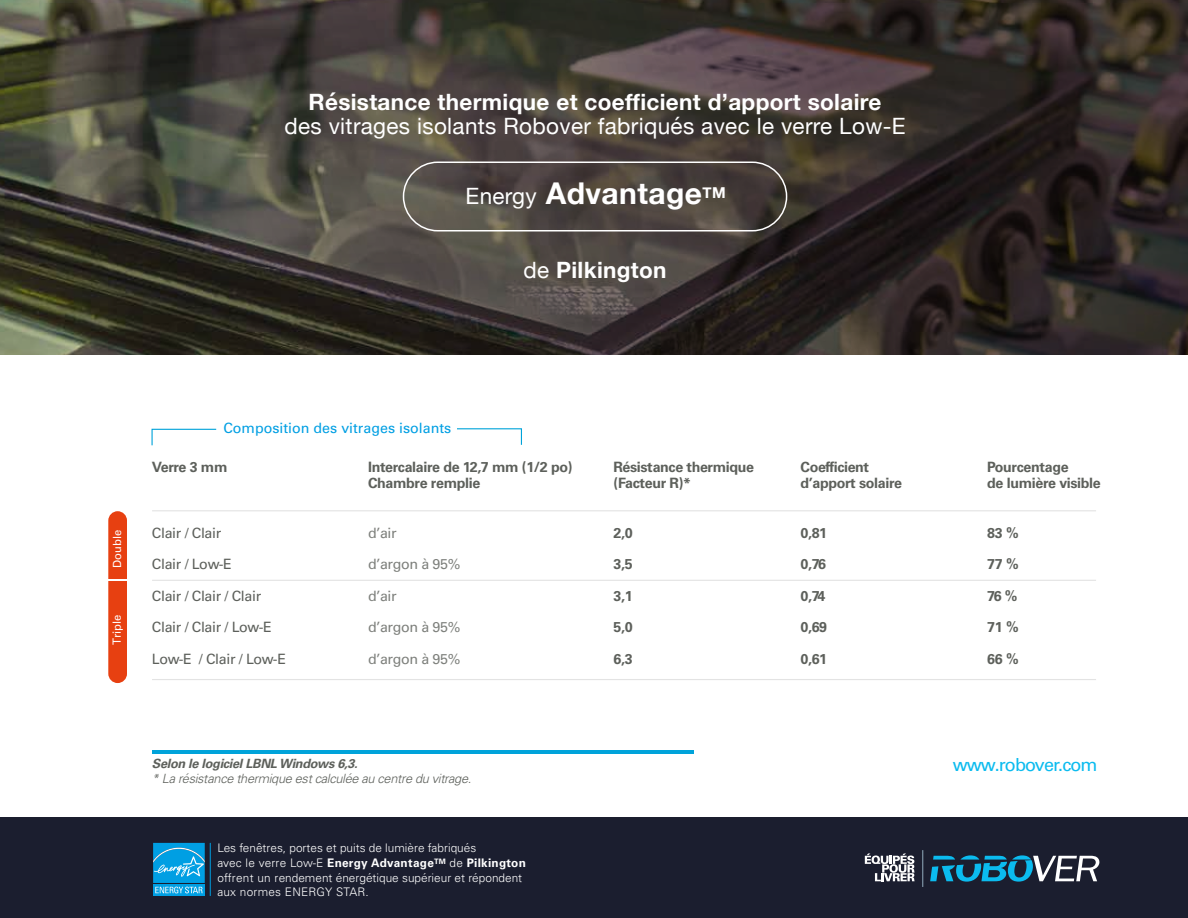
<style>
.page{position:relative;width:1188px;height:918px;background:#fff}
.page>*{position:absolute;margin:0;border:0;box-sizing:border-box;transform-origin:0 0}
.t1{font:700 30px "Helvetica Neue";letter-spacing:.015em;color:#fff}
.t2{font:700 22.5px "Helvetica Neue";letter-spacing:.015em;color:#fff}
.t3{font:22.5px "Helvetica Neue";letter-spacing:.015em;color:#fff}
.t4{font:500 18px "Univers CE";letter-spacing:-.05em;color:#0bbbef}
.t5{font:700 14.25px "Univers CE";letter-spacing:-.025em;color:#5d605b}
.t6{font:500 14.25px "Univers CE";letter-spacing:-.025em;color:#5d605b}
.t7{font:500 14.25px "Univers CE";letter-spacing:-.025em;color:rgb(93 96 91/.8)}
.t8{font:500 14.25px "Univers CE";color:#009fe3}
.t9{font:italic 300 12.75px "Univers CE";letter-spacing:-.025em;color:#5d605b}
.t10{font:italic 700 12.75px "Univers CE";letter-spacing:-.025em;color:#5d605b}
.t11{font:300 11.85px/14.9px "Univers CE";color:#fff}
.t12{font:500 11.25px "Univers CE";color:#fff}
.s1{font-weight:400;font-size:22.5px}
.s2{font-weight:400}
.s3{font-weight:700}
</style>
<div class="page">
<svg style="left:0;top:0;width:1188px;height:354px;background:#3d3832"></svg>
<div style="left:0;top:818px;width:1188px;height:100px;background:#1b1e2f"></div>
<div style="left:403px;top:162px;width:384px;height:70px;border:2px solid #fff;border-radius:34px"></div>
<hr style="left:153px;top:750px;width:541px;height:3px;background:#00a3da">
<svg style="left:153px;top:893px;width:52px;height:3px"></svg>
<svg style="left:153px;top:843px;width:52px;height:50px;background:#25a8e0"></svg>
<hr style="left:210px;top:843px;width:1px;height:53px;background:#009fe3">
<div style="left:108px;top:511px;width:19px;height:172px;background:#e74011;border-radius:9px"></div>
<hr style="left:152px;top:580px;width:944px;height:1px;background:#e3e3e3">
<hr style="left:152px;top:510px;width:944px;height:1px;background:#e3e3e3">
<hr style="left:152px;top:679px;width:944px;height:1px;background:#e3e3e3">
<hr style="left:97px;top:579px;width:43px;height:2px;background:#fff">
<svg style="left:457px;top:428px;width:65px;height:17px"></svg>
<svg style="left:151px;top:428px;width:66px;height:18px"></svg>
<svg style="left:930px;top:855px;width:170px;height:27px"></svg>
<svg style="left:865px;top:853px;width:50px;height:28px"></svg>
<hr style="left:923px;top:850px;width:1px;height:37px;background:#92acbe">
<h2 class="t2" style="left:309px;top:85px;width:574px">Résistance thermique et coefficient d’apport solaire</h2>
<h2 class="t3" style="left:284px;top:110px;width:623px">des vitrages isolants Robover fabriqués avec le verre Low-E</h2>
<h1 class="t1" style="left:466px;top:170px;width:262px"><span class="s1">Energy</span> Advantage<sup>TM</sup></h1>
<h2 class="t2" style="left:523px;top:253px;width:145px"><span class="s2">de</span> Pilkington</h2>
<p class="t12" style="left:111px;top:568px;width:40px;rotate:-90deg">Double</p>
<p class="t12" style="left:110px;top:645px;width:32px;rotate:-90deg">Triple</p>
<p class="t8" style="left:223px;top:420px;width:230px">Composition des vitrages isolants</p>
<p class="t5" style="left:152px;top:458px;width:77px">Verre 3 mm</p>
<p class="t5" style="left:368px;top:458px;width:206px">Intercalaire de 12,7 mm (1/2 po)</p>
<p class="t5" style="left:614px;top:458px;width:142px">Résistance thermique</p>
<p class="t5" style="left:801px;top:458px;width:70px">Coefficient</p>
<p class="t5" style="left:987px;top:458px;width:83px">Pourcentage</p>
<p class="t5" style="left:368px;top:474px;width:114px">Chambre remplie</p>
<p class="t5" style="left:614px;top:474px;width:79px">(Facteur R)*</p>
<p class="t5" style="left:801px;top:474px;width:103px">d’apport solaire</p>
<p class="t5" style="left:987px;top:474px;width:115px">de lumière visible</p>
<p class="t6" style="left:152px;top:524px;width:71px">Clair / Clair</p>
<p class="t7" style="left:368px;top:524px;width:30px">d’air</p>
<p class="t5" style="left:614px;top:524px;width:21px">2,0</p>
<p class="t5" style="left:801px;top:524px;width:28px">0,81</p>
<p class="t5" style="left:987px;top:524px;width:33px">83 %</p>
<p class="t6" style="left:152px;top:556px;width:81px">Clair / Low-E</p>
<p class="t7" style="left:368px;top:556px;width:94px">d’argon à 95%</p>
<p class="t5" style="left:614px;top:556px;width:21px">3,5</p>
<p class="t5" style="left:801px;top:556px;width:27px">0,76</p>
<p class="t5" style="left:987px;top:556px;width:33px">77 %</p>
<p class="t6" style="left:152px;top:587px;width:111px">Clair / Clair / Clair</p>
<p class="t7" style="left:368px;top:587px;width:30px">d’air</p>
<p class="t5" style="left:614px;top:587px;width:21px">3,1</p>
<p class="t5" style="left:801px;top:587px;width:26px">0,74</p>
<p class="t5" style="left:987px;top:587px;width:32px">76 %</p>
<p class="t6" style="left:152px;top:619px;width:121px">Clair / Clair / Low-E</p>
<p class="t7" style="left:368px;top:619px;width:94px">d’argon à 95%</p>
<p class="t5" style="left:614px;top:619px;width:21px">5,0</p>
<p class="t5" style="left:801px;top:619px;width:28px">0,69</p>
<p class="t5" style="left:987px;top:619px;width:33px">71 %</p>
<p class="t6" style="left:152px;top:650px;width:136px">Low-E / Clair / Low-E</p>
<p class="t7" style="left:368px;top:650px;width:94px">d’argon à 95%</p>
<p class="t5" style="left:614px;top:650px;width:21px">6,3</p>
<p class="t5" style="left:801px;top:650px;width:28px">0,61</p>
<p class="t5" style="left:987px;top:650px;width:33px">66 %</p>
<p class="t10" style="left:152px;top:756px;width:207px">Selon le logiciel LBNL Windows 6,3.</p>
<p class="t9" style="left:152px;top:771px;width:321px">* La résistance thermique est calculée au centre du vitrage.</p>
<p class="t11" style="left:217px;top:840px;width:310px">Les fenêtres, portes et puits de lumière fabriqués<br>avec le verre Low-E <span class="s3">Energy Advantage</span><sup>TM</sup> de <span class="s3">Pilkington </span>offrent un rendement énergétique supérieur et répondent aux normes ENERGY STAR.</p>
<p class="t4" style="left:953px;top:754px;width:146px">www.robover.com</p>
</div>
